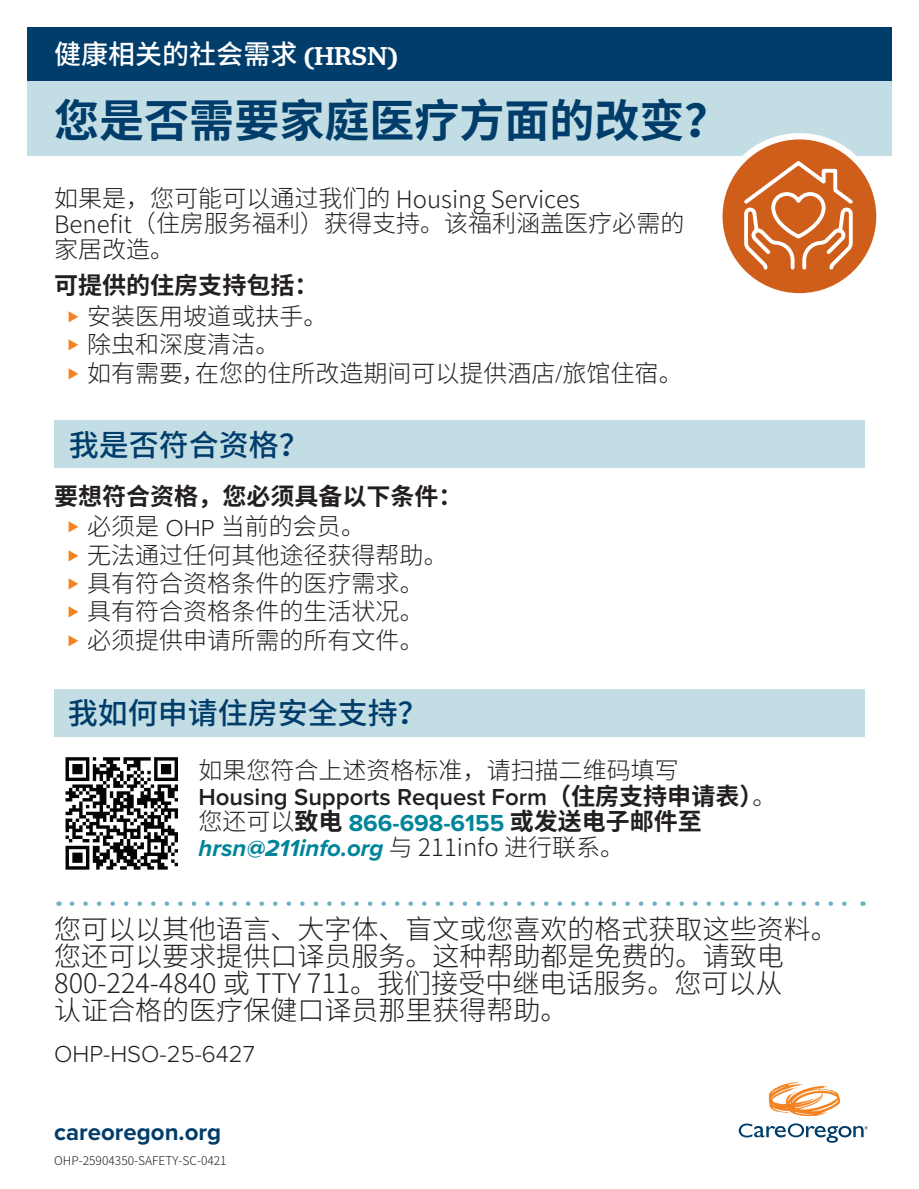
<style>
.page{position:relative;width:919px;height:1189px;background:#fff}
.page>*{position:absolute;margin:0;border:0;box-sizing:border-box;transform-origin:0 0}
.t1{font:700 45px "Noto Sans CJ Ksc";color:#003d6a}
.t2{font:500 30px "Noto Sans CJ Ksc";color:#003d6a}
.t3{font:300 27px/27px "Noto Sans CJ Ksc";color:#231f20}
.t4{font:500 27px "Noto Sans CJ Ksc";color:#fff}
.t5{font:300 24px/28.3px "Noto Sans CJ Ksc";color:#231f20}
.t6{font:600 24px/25.5px "Proxima Nova";color:#231f20}
.t7{font:700 24px/30.5px "Noto Sans CJ Ksc";color:#231f20}
.t8{font:300 24px "Proxima Nova";color:#231f20}
.t9{font:700 24px "Proxima Nova";color:#003d6a}
.t10{font:300 12px "Noto Sans CJ Ksc";color:#231f20}
.s1{font-family:"Jubilat"}
.s2{font-family:"Proxima Nova";font-weight:300;font-size:18px;color:#f58220}
.s3{font-weight:300}
.s4{font-family:"Proxima Nova";font-size:18px;color:#f58220}
.s5{font-family:"Proxima Nova"}
.s6{font-family:"Proxima Nova";font-weight:300}
.s7{font-family:"Noto Sans CJ Ksc";font-weight:700}
.s8{font-family:"Noto Sans CJ Ksc";font-weight:300}
.s9{font-weight:700;color:#008599}
.s10{font-weight:700;font-style:italic;color:#008599}
</style>
<div class="page">
<div style="left:27px;top:27px;width:864px;height:54px;background:#003d6a"></div>
<div style="left:27px;top:81px;width:864px;height:75px;background:#c2dde4"></div>
<div style="left:54px;top:420px;width:810px;height:47px;background:#c2dde4"></div>
<div style="left:54px;top:689px;width:810px;height:47px;background:#c2dde4"></div>
<svg style="left:719px;top:136px;width:160px;height:160px;background:#d5763c"></svg>
<div style="left:716px;top:133px;width:166px;height:166px;border:6px solid #fff;border-radius:50%"></div>
<svg style="left:740px;top:158px;width:116px;height:113px"></svg>
<svg style="left:768px;top:1081px;width:72px;height:35px"></svg>
<svg style="left:738px;top:1123px;width:129px;height:19px"></svg>
<svg style="left:72px;top:901px;width:775px;height:4px"></svg>
<svg style="left:65px;top:757px;width:113px;height:112px"></svg>
<p class="t4" style="left:54px;top:39px;width:345px">健康相关的社会需求 <span class="s1">(HRSN)</span></p>
<h1 class="t1" style="left:54px;top:95px;width:676px">您是否需要家庭医疗方面的改变？</h1>
<p class="t5" style="left:54px;top:187px;width:631px;line-height:25px">如果是，您可能可以通过我们的 Housing Services<br>Benefit（住房服务福利）获得支持。该福利涵盖医疗必需的家居改造。</p>
<p class="t7" style="left:54px;top:271px;width:275px;text-align:center">可提供的住房支持包括：<span class="s2">⊲</span> <span class="s3">安装医用坡道或扶手。</span></p>
<p class="t5" style="left:68px;top:331px;width:616px"><span class="s4">⊲</span> 除虫和深度清洁。<br><span class="s4">⊲</span> 如有需要，在您的住所改造期间可以提供酒店<span class="s5">/</span>旅馆住宿。</p>
<p class="t2" style="left:69px;top:428px;width:241px">我是否符合资格？</p>
<p class="t7" style="left:68px;top:481px;width:396px;text-indent:-13px">要想符合资格，您必须具备以下条件：<span class="s2">⊲</span> <span class="s3">必须是</span> <span class="s6">OHP</span> <span class="s3">当前的会员。</span></p>
<p class="t5" style="left:68px;top:541px;width:381px"><span class="s4">⊲</span> 无法通过任何其他途径获得帮助。<span class="s4">⊲</span> 具有符合资格条件的医疗需求。<br><span class="s4">⊲</span> 具有符合资格条件的生活状况。<br><span class="s4">⊲</span> 必须提供申请所需的所有文件。</p>
<p class="t2" style="left:68px;top:696px;width:361px">我如何申请住房安全支持？</p>
<p class="t5" style="left:198px;top:756px;width:481px">如果您符合上述资格标准，请扫描二维码填写</p>
<p class="t6" style="left:198px;top:784px;width:579px">Housing Supports Request Form<span class="s7">（住房支持申请表）</span><span class="s8">。您还可以</span><span class="s7">致电</span> <span class="s9">866-698-6155</span> <span class="s7">或发送电子邮件至</span><span class="s10">hrsn@211info.org</span> <span class="s8">与 211info 进行联系。</span></p>
<p class="t3" style="left:54px;top:916px;width:784px">您可以以其他语言、大字体、盲文或您喜欢的格式获取这些资料。您还可以要求提供口译员服务。这种帮助都是免费的。请致电<br>800-224-4840 或 TTY 711。我们接受中继电话服务。您可以从<br>认证合格的医疗保健口译员那里获得帮助。</p>
<p class="t8" style="left:54px;top:1035px;width:202px">OHP-HSO-25-6427</p>
<p class="t9" style="left:54px;top:1113px;width:168px">careoregon.org</p>
<p class="t10" style="left:54px;top:1154px;width:174px">OHP-25904350-SAFETY-SC-0421</p>
</div>
